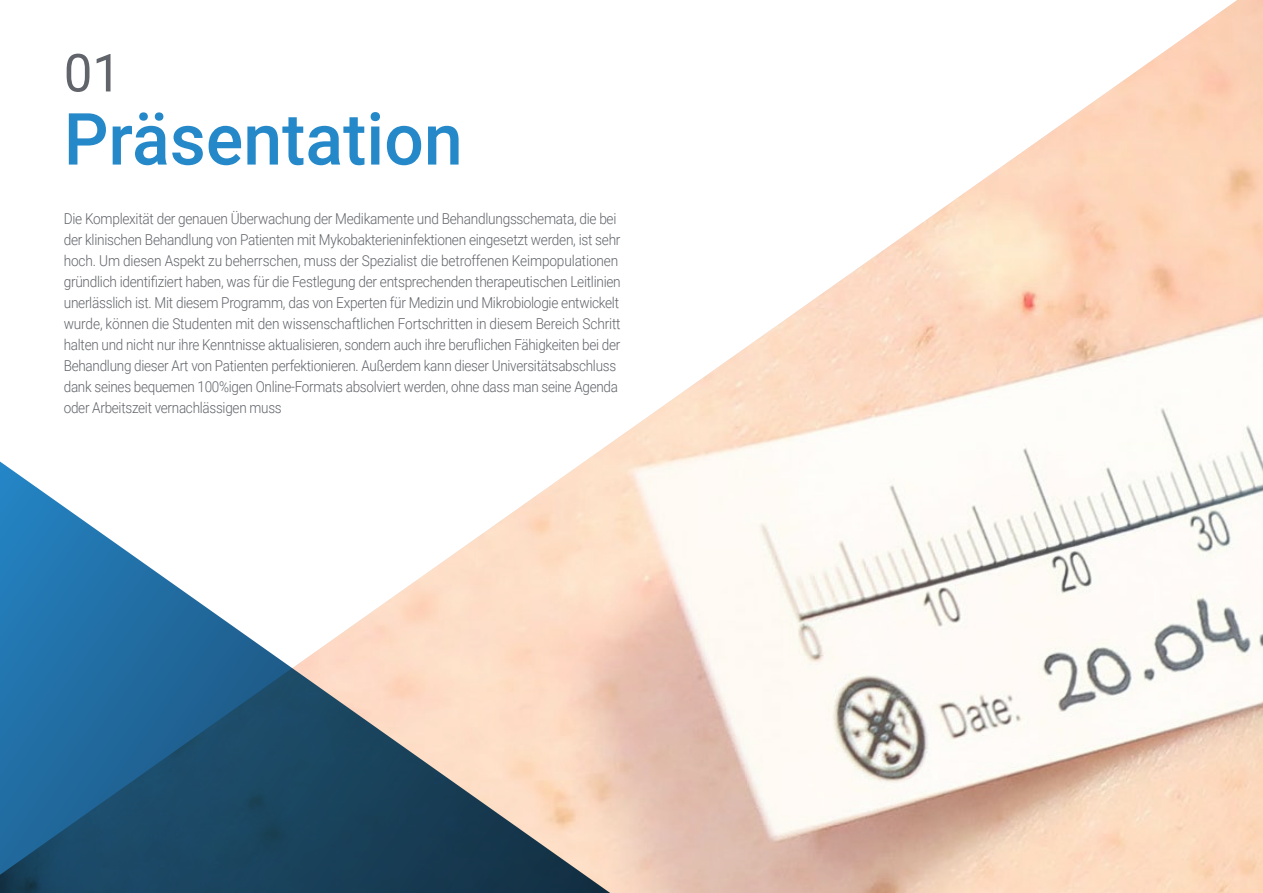
<style>
.page{position:relative;width:1263px;height:893px;background:#fff}
.page>*{position:absolute;margin:0;border:0;box-sizing:border-box;transform-origin:0 0}
.t1{font:500 72px "Roboto";color:#2488c9}
.t2{font:52.5px "Roboto";color:#61646a}
.t3{font:300 15px/21px "Roboto";letter-spacing:-.02em;color:#61646a;scale:.91 1}
</style>
<div class="page">
<img style="left:607px;top:0;width:656px;height:893px">
<svg style="left:0;top:446px;width:640px;height:447px"></svg>
<h2 class="t2" style="left:64px;top:36px;width:59px">01</h2>
<h1 class="t1" style="left:64px;top:89px;width:400px">Präsentation</h1>
<p class="t3" style="left:64px;top:207px;width:614px">Die Komplexität der genauen Überwachung der Medikamente und Behandlungsschemata, die bei der klinischen Behandlung von Patienten mit Mykobakterieninfektionen eingesetzt werden, ist sehr hoch. Um diesen Aspekt zu beherrschen, muss der Spezialist die betroffenen Keimpopulationen gründlich identifiziert haben, was für die Festlegung der entsprechenden therapeutischen Leitlinien unerlässlich ist. Mit diesem Programm, das von Experten für Medizin und Mikrobiologie entwickelt wurde, können die Studenten mit den wissenschaftlichen Fortschritten in diesem Bereich Schritt halten und nicht nur ihre Kenntnisse aktualisieren, sondern auch ihre beruflichen Fähigkeiten bei der Behandlung dieser Art von Patienten perfektionieren. Außerdem kann dieser Universitätsabschluss dank seines bequemen 100%igen Online-Formats absolviert werden, ohne dass man seine Agenda oder Arbeitszeit vernachlässigen muss</p>
</div>
